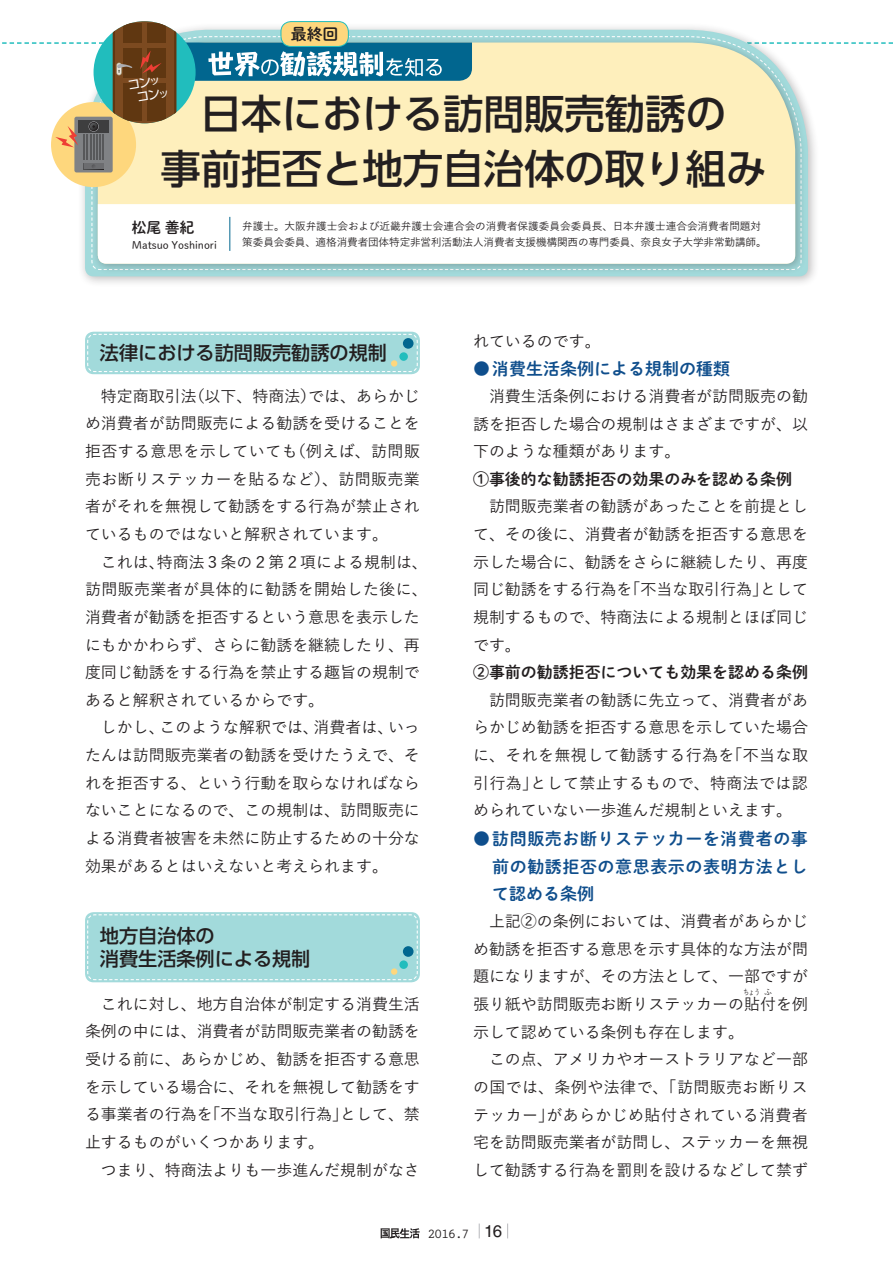
<style>
.page{position:relative;width:893px;height:1263px;background:#fff}
.page>*{position:absolute;margin:0;border:0;box-sizing:border-box;transform-origin:0 0}
.t1{font:500 40.35px/55.2px "UD Shin Go Pro";color:#231f20;text-align:center}
.t2{font:500 19.2px/23.4px "UD Shin Go Pro";color:#231f20}
.t3{font:16.95px/27.6px "Shuei M Go Std B";letter-spacing:.035em;color:#0f4e8c;text-align:justify}
.t4{font:16.95px "Shuei M Go Std B";color:#0f4e8c}
.t5{font:500 15.9px/27.6px "Yu Go";color:#231f20;text-align:justify}
.t6{font:15.9px "Shuei M Go Std B";color:#231f20}
.t7{font:500 15.9px "Yu Go";letter-spacing:.03em;color:#231f20}
.t8{font:500 15.9px "Yu Go";letter-spacing:.025em;color:#231f20}
.t9{font:14.85px "Shuei M Go Std B";color:#231f20}
.t10{font:700 13.8px "Prestige Elite Std";color:#231f20}
.t11{font:12.75px/13.6px "UD Shin Go Pro";color:#fff;text-align:center}
.t12{font:500 10.65px/15.9px "Yu Go";letter-spacing:-.01em;color:#231f20}
.t13{font:10.65px "Shuei M Go Std L";color:#231f20}
.t14{font:500 7.95px "Yu Go";color:#231f20;scale:.7 1}
.t15{font:500 7.95px "Yu Go";color:#231f20}
.s1{font-size:10.65px}
.s2{font-family:"Helvetica LT Std";font-weight:400;font-size:16.8px}
</style>
<div class="page">
<svg style="left:381px;top:1228px;width:39px;height:10px"></svg>
<svg style="left:479px;top:1223px;width:1px;height:15px"></svg>
<svg style="left:507px;top:1223px;width:1px;height:15px"></svg>
<div style="left:78px;top:22px;width:741px;height:266px;background:#231f20;opacity:.3"></div>
<div style="left:90px;top:35px;width:717px;height:240px;background:#a0d7d8"></div>
<svg style="left:2px;top:21px;width:891px;height:249px"></svg>
<hr style="left:230px;top:217px;width:1px;height:34px;background:#01668f">
<div style="left:85px;top:332px;width:335px;height:42px;background:#a2dadb;border-radius:9px"></div>
<svg style="left:87px;top:333px;width:331px;height:40px"></svg>
<div style="left:403px;top:338px;width:11px;height:11px;background:#01668f;border-radius:50%"></div>
<div style="left:399px;top:352px;width:9px;height:9px;background:#21bdbd;border-radius:50%"></div>
<div style="left:391px;top:360px;width:6px;height:7px;background:#fed77d;border-radius:50%"></div>
<div style="left:85px;top:912px;width:335px;height:70px;background:#a2dadb;border-radius:9px"></div>
<svg style="left:87px;top:914px;width:331px;height:67px"></svg>
<div style="left:403px;top:946px;width:11px;height:11px;background:#01668f;border-radius:50%"></div>
<div style="left:399px;top:960px;width:9px;height:9px;background:#21bdbd;border-radius:50%"></div>
<div style="left:391px;top:968px;width:6px;height:7px;background:#fed77d;border-radius:50%"></div>
<p class="t6" style="left:291px;top:22px;width:49px">最終回</p>
<p class="t11" style="left:127px;top:78px;width:41px;rotate:-10deg">コン<span class="s1">ッ</span>コン<span class="s1">ッ</span></p>
<h1 class="t1" style="left:161px;top:85px;width:607px">日本における訪問販売勧誘の<br>事前拒否と地方自治体の取り組み</h1>
<p class="t9" style="left:132px;top:216px;width:64px">松尾 善紀</p>
<p class="t13" style="left:132px;top:237px;width:87px">Matsuo Yoshinori</p>
<p class="t12" style="left:242px;top:217px;width:526px">弁護士。大阪弁護士会および近畿弁護士会連合会の消費者保護委員会委員長、日本弁護士連合会消費者問題対策委員会委員、適格消費者団体特定非営利活動法人消費者支援機構関西の専門委員、奈良女子大学非常勤講師。</p>
<p class="t2" style="left:100px;top:341px;width:289px">法律における訪問販売勧誘の規制</p>
<p class="t5" style="left:85px;top:380px;width:336px;text-indent:16px">特定商取引法（以下、特商法）では、あらかじめ消費者が訪問販売による勧誘を受けることを拒否する意思を示していても（例えば、訪問販売お断りステッカーを貼るなど）、訪問販売業者がそれを無視して勧誘をする行為が禁止されているものではないと解釈されています。</p>
<p class="t5" style="left:85px;top:546px;width:344px;text-align:left;text-indent:16px">これは、特商法３条の２第２項による規制は、訪問販売業者が具体的に勧誘を開始した後に、消費者が勧誘を拒否するという意思を表示したにもかかわらず、さらに勧誘を継続したり、再度同じ勧誘をする行為を禁止する趣旨の規制であると解釈されているからです。</p>
<p class="t5" style="left:85px;top:712px;width:336px;text-indent:16px">しかし、このような解釈では、消費者は、いったんは訪問販売業者の勧誘を受けたうえで、それを拒否する、という行動を取らなければならないことになるので、この規制は、訪問販売による消費者被害を未然に防止するための十分な効果があるとはいえないと考えられます。</p>
<p class="t2" style="left:100px;top:923px;width:212px">地方自治体の<br>消費生活条例による規制</p>
<p class="t5" style="left:85px;top:988px;width:336px;text-indent:16px">これに対し、地方自治体が制定する消費生活条例の中には、消費者が訪問販売業者の勧誘を受ける前に、あらかじめ、勧誘を拒否する意思を示している場合に、それを無視して勧誘をする事業者の行為を「不当な取引行為」として、禁止するものがいくつかあります。</p>
<p class="t5" style="left:101px;top:1154px;width:320px">つまり、特商法よりも一歩進んだ規制がなさ</p>
<p class="t5" style="left:473px;top:325px;width:129px">れているのです。</p>
<p class="t4" style="left:473px;top:356px;width:259px">●消費生活条例による規制の種類</p>
<p class="t5" style="left:473px;top:380px;width:336px;text-indent:16px">消費生活条例における消費者が訪問販売の勧誘を拒否した場合の規制はさまざまですが、以下のような種類があります。</p>
<p class="t6" style="left:473px;top:467px;width:320px">①事後的な勧誘拒否の効果のみを認める条例</p>
<p class="t5" style="left:473px;top:491px;width:336px;text-indent:16px">訪問販売業者の勧誘があったことを前提として、その後に、消費者が勧誘を拒否する意思を示した場合に、勧誘をさらに継続したり、再度同じ勧誘をする行為を「不当な取引行為」として規制するもので、特商法による規制とほぼ同じです。</p>
<p class="t6" style="left:473px;top:660px;width:336px">②事前の勧誘拒否についても効果を認める条例</p>
<p class="t5" style="left:473px;top:684px;width:336px;text-indent:16px">訪問販売業者の勧誘に先立って、消費者があらかじめ勧誘を拒否する意思を示していた場合に、それを無視して勧誘する行為を「不当な取引行為」として禁止するもので、特商法では認められていない一歩進んだ規制といえます。</p>
<p class="t3" style="left:492px;top:824px;width:317px;text-indent:-19px">●訪問販売お断りステッカーを消費者の事前の勧誘拒否の意思表示の表明方法として認める条例</p>
<p class="t5" style="left:473px;top:905px;width:336px;text-indent:16px">上記②の条例においては、消費者があらかじめ勧誘を拒否する意思を示す具体的な方法が問題になりますが、その方法として、一部ですが張り紙や訪問販売お断りステッカーの貼付を例</p>
<p class="t14" style="left:743px;top:985px;width:25px">ちょう</p>
<p class="t15" style="left:764px;top:985px;width:9px">ふ</p>
<p class="t5" style="left:473px;top:1016px;width:273px">示して認めている条例も存在します。</p>
<p class="t5" style="left:489px;top:1043px;width:320px">この点、アメリカやオーストラリアなど一部</p>
<p class="t7" style="left:473px;top:1072px;width:336px">の国では、条例や法律で、「訪問販売お断りス</p>
<p class="t8" style="left:473px;top:1100px;width:336px">テッカー」があらかじめ貼付されている消費者</p>
<p class="t5" style="left:473px;top:1126px;width:336px">宅を訪問販売業者が訪問し、ステッカーを無視</p>
<p class="t5" style="left:473px;top:1154px;width:336px">して勧誘する行為を罰則を設けるなどして禁ず</p>
<p class="t10" style="left:427px;top:1226px;width:76px">2016.7 <span class="s2">16</span></p>
</div>
